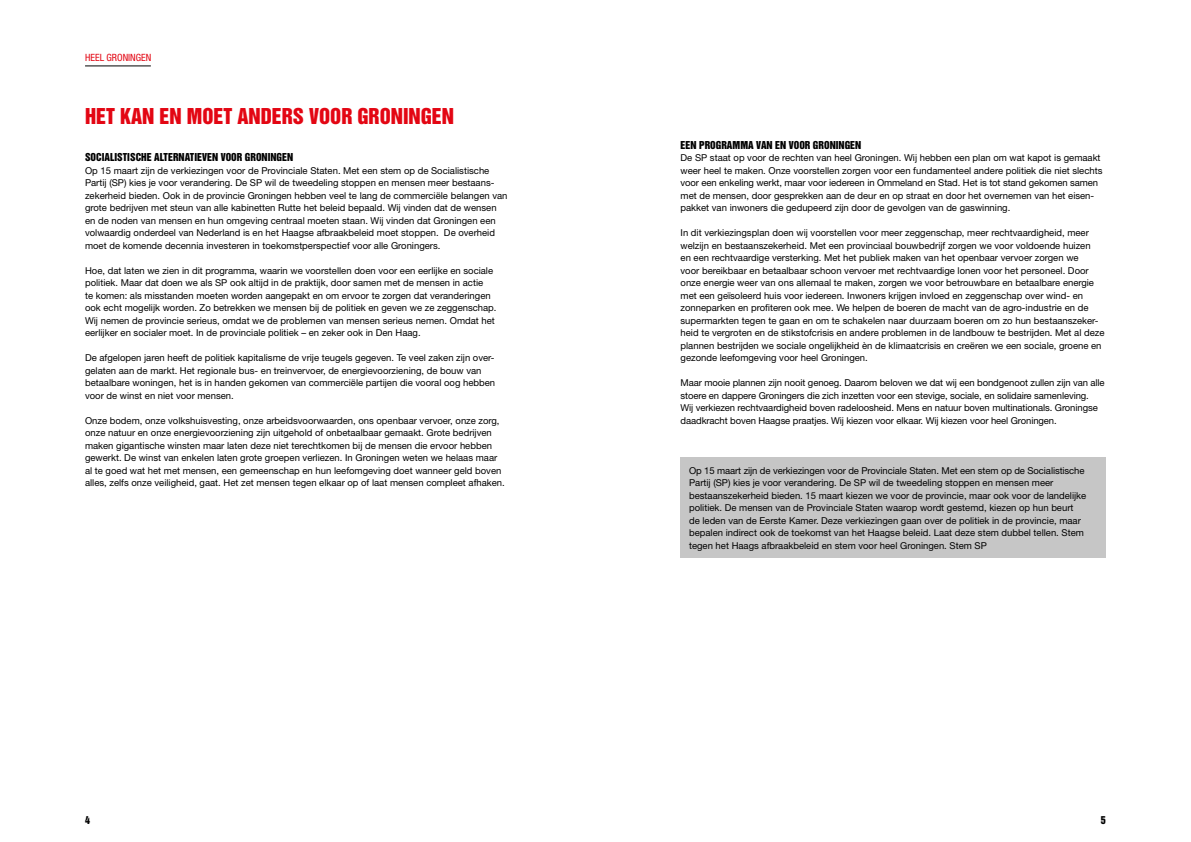
<style>
.page{position:relative;width:1191px;height:842px;background:#fff}
.page>*{position:absolute;margin:0;border:0;box-sizing:border-box;transform-origin:0 0}
.t1{font:20px "Helvetica Inserat LT Std";color:#e30613}
.t2{font:10px "Helvetica Inserat LT Std";color:#000}
.t3{font:condensed 10px "Helvetica Neue LT Std";color:#e30613}
.t4{font:9.5px/12.5px "Helvetica Neue LT Std";color:#000}
</style>
<div class="page">
<hr style="left:85px;top:66px;width:66px;height:1px;background:#000">
<div style="left:680px;top:457px;width:426px;height:101px;background:#c6c6c6"></div>
<p class="t3" style="left:85px;top:52px;width:68px">HEEL GRONINGEN</p>
<h1 class="t1" style="left:85px;top:104px;width:370px">HET KAN EN MOET ANDERS VOOR GRONINGEN</h1>
<p class="t2" style="left:85px;top:151px;width:210px">SOCIALISTISCHE ALTERNATIEVEN VOOR GRONINGEN</p>
<p class="t4" style="left:85px;top:164px;width:424px">Op 15 maart zijn de verkiezingen voor de Provinciale Staten. Met een stem op de Socialistische Partij (SP) kies je voor verandering. De SP wil de tweedeling stoppen en mensen meer bestaans&shy;zekerheid bieden. Ook in de provincie Groningen hebben veel te lang de commerciële belangen van grote bedrijven met steun van alle kabinetten Rutte het beleid bepaald. Wij vinden dat de wensen en de noden van mensen en hun omgeving centraal moeten staan. Wij vinden dat Groningen een volwaardig onderdeel van Nederland is en het Haagse afbraakbeleid moet stoppen. De overheid moet de komende decennia investeren in toekomstperspectief voor alle Groningers.</p>
<p class="t4" style="left:85px;top:264px;width:413px">Hoe, dat laten we zien in dit programma, waarin we voorstellen doen voor een eerlijke en sociale politiek. Maar dat doen we als SP ook altijd in de praktijk, door samen met de mensen in actie<br>te komen: als misstanden moeten worden aangepakt en om ervoor te zorgen dat veranderingen ook echt mogelijk worden. Zo betrekken we mensen bij de politiek en geven we ze zeggenschap.<br>Wij nemen de provincie serieus, omdat we de problemen van mensen serieus nemen. Omdat het eerlijker en socialer moet. In de provinciale politiek – en zeker ook in Den Haag.</p>
<p class="t4" style="left:85px;top:351px;width:412px">De afgelopen jaren heeft de politiek kapitalisme de vrije teugels gegeven. Te veel zaken zijn over&shy;gelaten aan de markt. Het regionale bus- en treinvervoer, de energievoorziening, de bouw van betaalbare woningen, het is in handen gekomen van commerciële partijen die vooral oog hebben voor de winst en niet voor mensen.</p>
<p class="t4" style="left:85px;top:414px;width:421px">Onze bodem, onze volkshuisvesting, onze arbeidsvoorwaarden, ons openbaar vervoer, onze zorg, onze natuur en onze energievoorziening zijn uitgehold of onbetaalbaar gemaakt. Grote bedrijven maken gigantische winsten maar laten deze niet terechtkomen bij de mensen die ervoor hebben gewerkt. De winst van enkelen laten grote groepen verliezen. In Groningen weten we helaas maar al te goed wat het met mensen, een gemeenschap en hun leefomgeving doet wanneer geld boven alles, zelfs onze veiligheid, gaat. Het zet mensen tegen elkaar op of laat mensen compleet afhaken.</p>
<p class="t2" style="left:680px;top:139px;width:182px">EEN PROGRAMMA VAN EN VOOR GRONINGEN</p>
<p class="t4" style="left:680px;top:151px;width:423px">De SP staat op voor de rechten van heel Groningen. Wij hebben een plan om wat kapot is gemaakt weer heel te maken. Onze voorstellen zorgen voor een fundamenteel andere politiek die niet slechts voor een enkeling werkt, maar voor iedereen in Ommeland en Stad. Het is tot stand gekomen samen met de mensen, door gesprekken aan de deur en op straat en door het overnemen van het eisen&shy;pakket van inwoners die gedupeerd zijn door de gevolgen van de gaswinning.</p>
<p class="t4" style="left:680px;top:226px;width:425px">In dit verkiezingsplan doen wij voorstellen voor meer zeggenschap, meer rechtvaardigheid, meer welzijn en bestaanszekerheid. Met een provinciaal bouwbedrijf zorgen we voor voldoende huizen<br>en een rechtvaardige versterking. Met het publiek maken van het openbaar vervoer zorgen we<br>voor bereikbaar en betaalbaar schoon vervoer met rechtvaardige lonen voor het personeel. Door onze energie weer van ons allemaal te maken, zorgen we voor betrouwbare en betaalbare energie met een geïsoleerd huis voor iedereen. Inwoners krijgen invloed en zeggenschap over wind- en zonneparken en profiteren ook mee. We helpen de boeren de macht van de agro-industrie en de supermarkten tegen te gaan en om te schakelen naar duurzaam boeren om zo hun bestaanszeker&shy;heid te vergroten en de stikstofcrisis en andere problemen in de landbouw te bestrijden. Met al deze plannen bestrijden we sociale ongelijkheid èn de klimaatcrisis en creëren we een sociale, groene en gezonde leefomgeving voor heel Groningen.</p>
<p class="t4" style="left:680px;top:376px;width:426px">Maar mooie plannen zijn nooit genoeg. Daarom beloven we dat wij een bondgenoot zullen zijn van alle stoere en dappere Groningers die zich inzetten voor een stevige, sociale, en solidaire samenleving.<br>Wij verkiezen rechtvaardigheid boven radeloosheid. Mens en natuur boven multinationals. Groningse daadkracht boven Haagse praatjes. Wij kiezen voor elkaar. Wij kiezen voor heel Groningen.</p>
<p class="t4" style="left:689px;top:464px;width:399px">Op 15 maart zijn de verkiezingen voor de Provinciale Staten. Met een stem op de Socialistische Partij (SP) kies je voor verandering. De SP wil de tweedeling stoppen en mensen meer bestaanszekerheid bieden. 15 maart kiezen we voor de provincie, maar ook voor de landelijke politiek. De mensen van de Provinciale Staten waarop wordt gestemd, kiezen op hun beurt de leden van de Eerste Kamer. Deze verkiezingen gaan over de politiek in de provincie, maar bepalen indirect ook de toekomst van het Haagse beleid. Laat deze stem dubbel tellen. Stem tegen het Haags afbraakbeleid en stem voor heel Groningen. Stem SP</p>
<p class="t2" style="left:85px;top:814px;width:6px">4</p>
<p class="t2" style="left:1101px;top:814px;width:6px">5</p>
</div>
